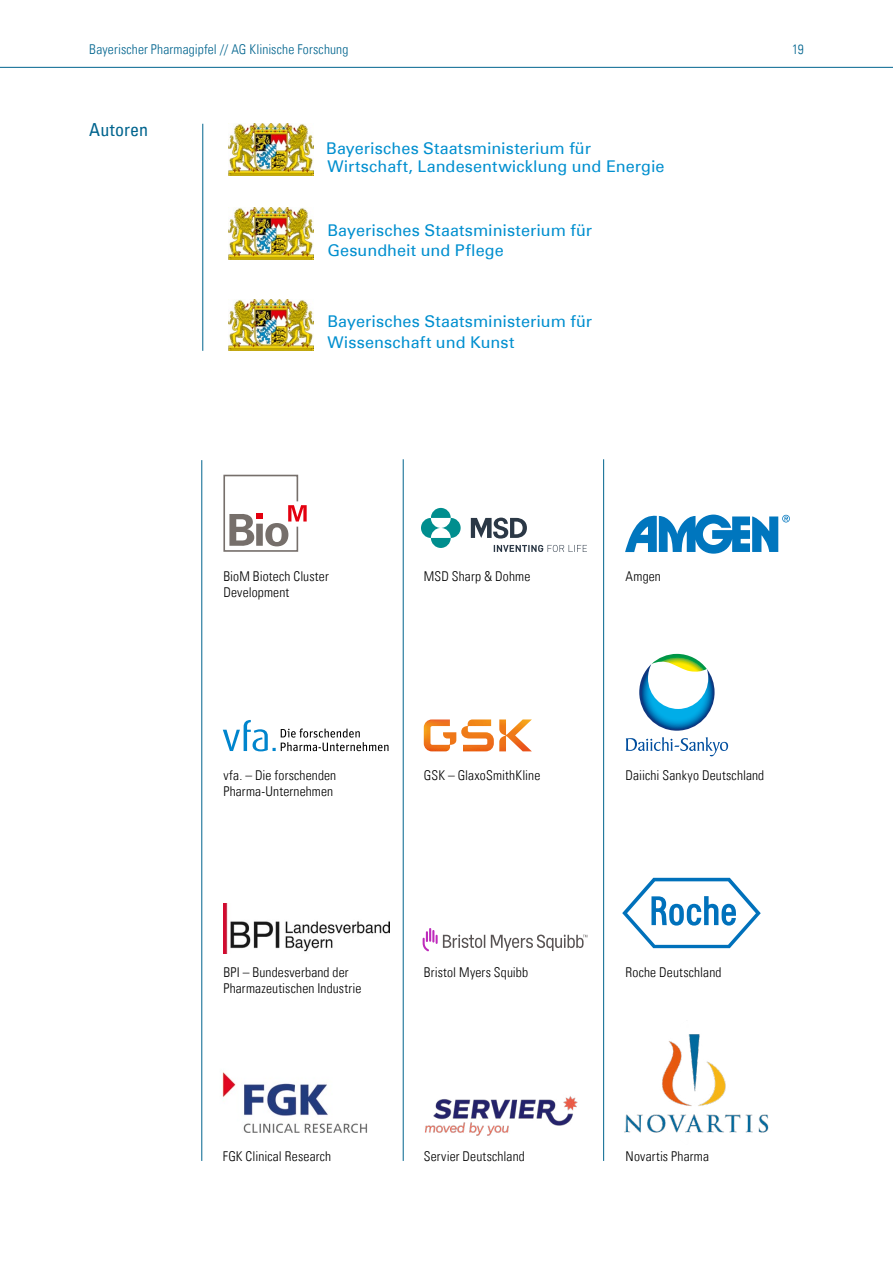
<style>
.page{position:relative;width:893px;height:1263px;background:#fff}
.page>*{position:absolute;margin:0;border:0;box-sizing:border-box;transform-origin:0 0}
.Subline{font:condensed 18px "Univers Com 57";letter-spacing:.01em;color:#00648e}
.t1{font:16.2px "Univers Com 55 Roman";letter-spacing:.005em;color:#008fcf}
.t2{font:13.5px/16.2px "Univers Com 47 Light Cond";letter-spacing:.01em;color:#000}
.t3{font:13.5px "Univers Com 47 Light Cond";letter-spacing:.01em;color:#00648e}
</style>
<div class="page">
<hr style="left:202px;top:124px;width:1px;height:227px;background:#00648e">
<hr style="left:0;top:67px;width:893px;height:1px;background:#00648e">
<hr style="left:201px;top:460px;width:1px;height:701px;background:#00648e">
<hr style="left:403px;top:459px;width:1px;height:702px;background:#00648e">
<hr style="left:603px;top:459px;width:1px;height:702px;background:#00648e">
<svg style="left:423px;top:928px;width:164px;height:23px"></svg>
<img style="left:425px;top:1096px;width:153px;height:40px">
<svg style="left:625px;top:515px;width:165px;height:39px"></svg>
<svg style="left:626px;top:737px;width:102px;height:19px"></svg>
<svg style="left:639px;top:654px;width:76px;height:77px"></svg>
<img style="left:604px;top:1020px;width:165px;height:125px">
<svg style="left:622px;top:878px;width:139px;height:70px"></svg>
<svg style="left:223px;top:720px;width:165px;height:31px"></svg>
<svg style="left:223px;top:475px;width:84px;height:77px"></svg>
<img style="left:222px;top:1072px;width:145px;height:61px">
<svg style="left:471px;top:518px;width:116px;height:34px"></svg>
<svg style="left:421px;top:508px;width:40px;height:40px"></svg>
<svg style="left:424px;top:719px;width:108px;height:32px"></svg>
<img style="left:223px;top:904px;width:166px;height:50px">
<img style="left:229px;top:124px;width:85px;height:51px">
<img style="left:229px;top:208px;width:85px;height:51px">
<img style="left:229px;top:299px;width:85px;height:52px">
<p class="t3" style="left:89px;top:41px;width:261px">Bayerischer Pharmagipfel // AG Klinische Forschung</p>
<p class="t3" style="left:792px;top:41px;width:13px">19</p>
<p class="Subline" style="left:89px;top:119px;width:60px">Autoren</p>
<p class="t1" style="left:326px;top:138px;width:266px">Bayerisches Staatsministerium für</p>
<p class="t1" style="left:327px;top:157px;width:339px">Wirtschaft, Landesentwicklung und Energie</p>
<p class="t1" style="left:327px;top:220px;width:266px">Bayerisches Staatsministerium für</p>
<p class="t1" style="left:327px;top:241px;width:178px">Gesundheit und Pflege</p>
<p class="t1" style="left:327px;top:312px;width:266px">Bayerisches Staatsministerium für</p>
<p class="t1" style="left:327px;top:333px;width:189px">Wissenschaft und Kunst</p>
<p class="t2" style="left:223px;top:568px;width:107px">BioM Biotech Cluster<br>Development</p>
<p class="t2" style="left:223px;top:767px;width:114px">vfa. – Die forschenden<br>Pharma-Unternehmen</p>
<p class="t2" style="left:424px;top:568px;width:108px">MSD Sharp &amp; Dohme</p>
<p class="t2" style="left:626px;top:568px;width:37px">Amgen</p>
<p class="t2" style="left:424px;top:767px;width:118px">GSK – GlaxoSmithKline</p>
<p class="t2" style="left:626px;top:767px;width:140px">Daiichi Sankyo Deutschland</p>
<p class="t2" style="left:223px;top:964px;width:139px">BPI – Bundesverband der<br>Pharmazeutischen Industrie</p>
<p class="t2" style="left:424px;top:964px;width:106px">Bristol Myers Squibb</p>
<p class="t2" style="left:626px;top:964px;width:97px">Roche Deutschland</p>
<p class="t2" style="left:223px;top:1148px;width:110px">FGK Clinical Research</p>
<p class="t2" style="left:424px;top:1148px;width:102px">Servier Deutschland</p>
<p class="t2" style="left:626px;top:1148px;width:85px">Novartis Pharma</p>
</div>
